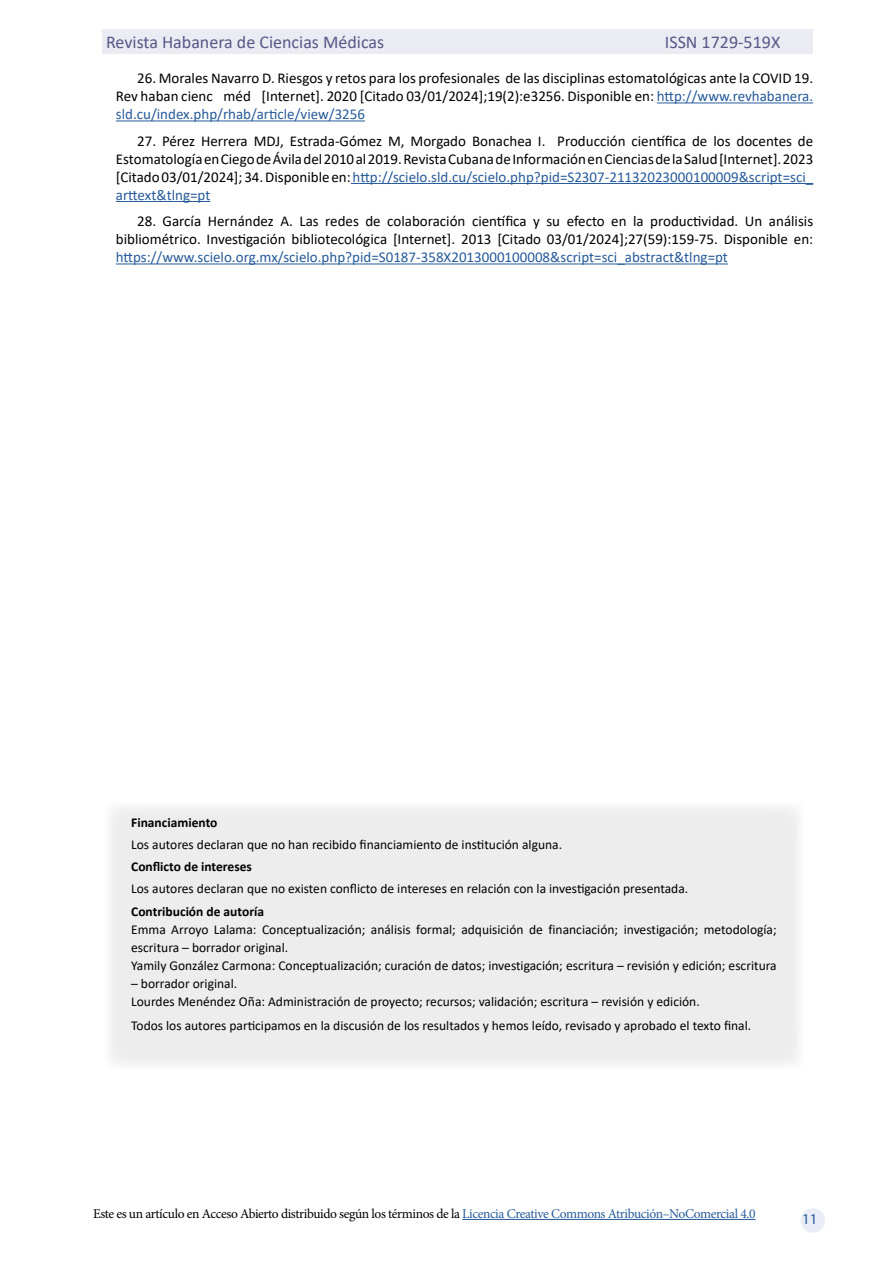
<style>
.page{position:relative;width:893px;height:1263px;background:#fff}
.page>*{position:absolute;margin:0;border:0;box-sizing:border-box;transform-origin:0 0}
.t1{font:18px "Calibri";color:#5a5787}
.t2{font:15px/18px "Calibri";color:#000;text-align:justify}
.t3{font:15px "Calibri";color:#275b9b}
.t4{font:15px "Myriad Pro";color:#275b9b}
.t5{font:13.5px/18px "Calibri";color:#000}
.t6{font:13.5px "Minion Pro";letter-spacing:-.03em;color:#000}
.t7{font:700 13.5px "Calibri";color:#000}
.s1{color:#275b9b}
</style>
<div class="page">
<div style="left:102px;top:30px;width:711px;height:24px;background:#ebebf3"></div>
<hr style="left:462px;top:1219px;width:294px;height:1px;background:#275b9b">
<div style="left:801px;top:1208px;width:24px;height:25px;background:#eaecf6;border-radius:50%"></div>
<hr style="left:657px;top:102px;width:156px;height:1px;background:#275b9b">
<hr style="left:116px;top:120px;width:249px;height:1px;background:#275b9b">
<hr style="left:351px;top:183px;width:462px;height:1px;background:#275b9b">
<hr style="left:116px;top:201px;width:94px;height:1px;background:#275b9b">
<hr style="left:116px;top:263px;width:612px;height:1px;background:#275b9b">
<div style="left:110px;top:807px;width:689px;height:257px;background:#ededed"></div>
<p class="t1" style="left:106px;top:29px;width:280px">Revista Habanera de Ciencias Médicas</p>
<p class="t1" style="left:665px;top:29px;width:117px">ISSN 1729-519X</p>
<p class="t2" style="left:116px;top:69px;width:699px;text-indent:21px">26. Morales Navarro D. Riesgos y retos para los profesionales de las disciplinas estomatológicas ante la COVID 19.<br>Rev haban cienc méd [Internet]. 2020 [Citado 03/01/2024];19(2):e3256. Disponible en: <span class="s1">http://www.revhabanera. sld.cu/index.php/rhab/article/view/3256</span></p>
<p class="t2" style="left:116px;top:131px;width:699px;text-indent:21px">27. Pérez Herrera MDJ, Estrada-Gómez M, Morgado Bonachea I. Producción científica de los docentes de Estomatología en Ciego de Ávila del 2010 al 2019.Revista Cubana de Información en Ciencias de la Salud [Internet]. 2023 [Citado 03/01/2024];34. Disponible en: <span class="s1">http://scielo.sld.cu/scielo.php?pid=S2307-21132023000100009&amp;script=sci_ arttext&amp;tlng=pt</span></p>
<p class="t2" style="left:116px;top:212px;width:699px;text-align:right">28. García Hernández A. Las redes de colaboración científica y su efecto en la productividad. Un análisis bibliométrico. Investigación bibliotecológica [Internet]. 2013 [Citado 03/01/2024];27(59):159-75. Disponible en:</p>
<p class="t3" style="left:116px;top:247px;width:614px">https://www.scielo.org.mx/scielo.php?pid=S0187-358X2013000100008&amp;script=sci_abstract&amp;tlng=pt</p>
<p class="t7" style="left:131px;top:812px;width:88px">Financiamiento</p>
<p class="t5" style="left:131px;top:835px;width:432px">Los autores declaran que no han recibido financiamiento de institución alguna.</p>
<p class="t7" style="left:131px;top:857px;width:122px">Conflicto de intereses</p>
<p class="t5" style="left:131px;top:879px;width:559px">Los autores declaran que no existen conflicto de intereses en relación con la investigación presentada.</p>
<p class="t7" style="left:131px;top:901px;width:134px">Contribución de autoría</p>
<p class="t5" style="left:131px;top:920px;width:647px">Emma Arroyo Lalama: Conceptualización; análisis formal; adquisición de financiación; investigación; metodología; escritura – borrador original.<br>Yamily González Carmona: Conceptualización; curación de datos; investigación; escritura – revisión y edición; escritura</p>
<p class="t5" style="left:131px;top:974px;width:570px">– borrador original.<br>Lourdes Menéndez Oña: Administración de proyecto; recursos; validación; escritura – revisión y edición.</p>
<p class="t5" style="left:131px;top:1016px;width:621px">Todos los autores participamos en la discusión de los resultados y hemos leído, revisado y aprobado el texto final.</p>
<p class="t6" style="left:93px;top:1205px;width:664px">Este es un artículo en Acceso Abierto distribuido según los términos de la <span class="s1">Licencia Creative Commons Atribución–NoComercial 4.0</span></p>
<p class="t4" style="left:802px;top:1210px;width:17px">11</p>
</div>
